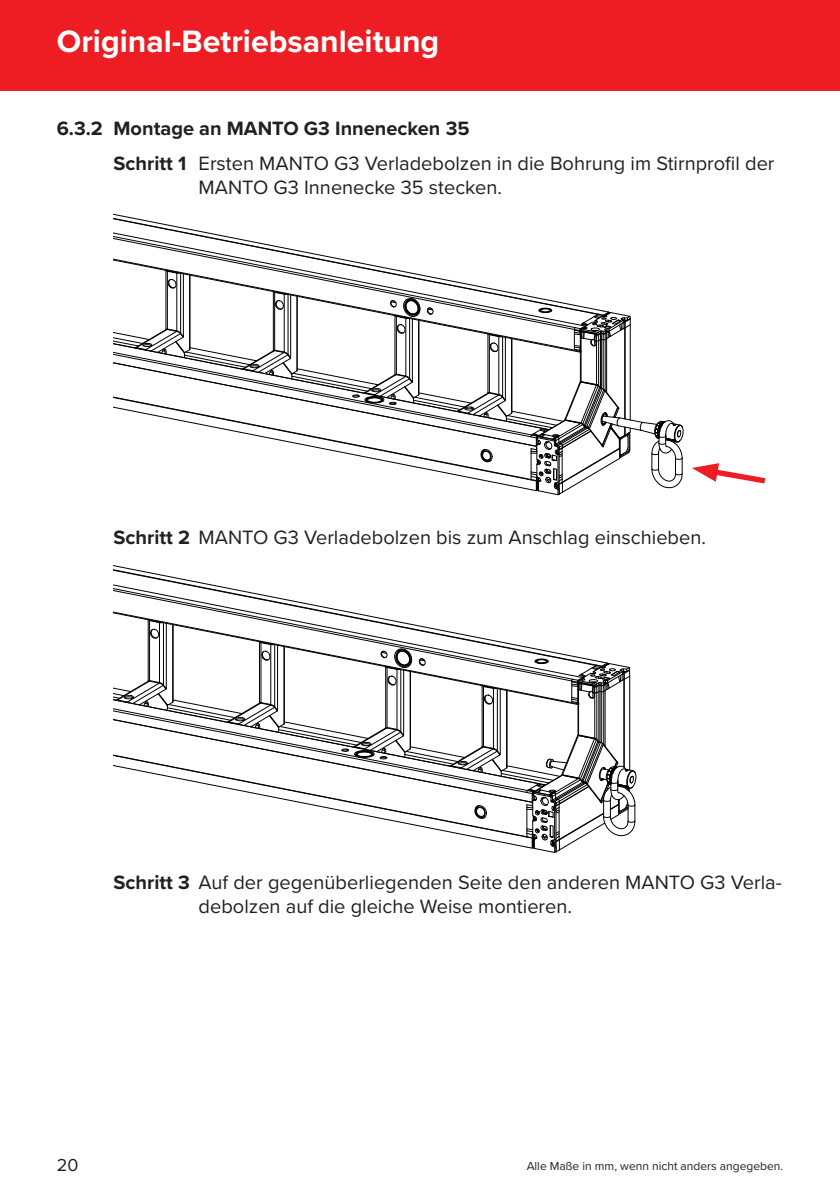
<style>
.page{position:relative;width:840px;height:1191px;background:#fff}
.page>*{position:absolute;margin:0;border:0;box-sizing:border-box;transform-origin:0 0}
.t1{font:700 32px "Proxima Nova";color:#fff}
.t2{font:20px/35.4px "Proxima Nova";color:#231f20}
.t3{font:18px "Proxima Nova";color:#231f20}
.t4{font:12px "Proxima Nova";color:#231f20}
.s1{font-weight:700}
</style>
<div class="page">
<div style="left:0;top:0;width:839px;height:91px;background:#ee1d23"></div>
<svg style="left:113px;top:213px;width:285px;height:57px"></svg>
<svg style="left:113px;top:270px;width:570px;height:225px"></svg>
<svg style="left:692px;top:463px;width:74px;height:21px"></svg>
<svg style="left:113px;top:565px;width:273px;height:54px"></svg>
<svg style="left:113px;top:619px;width:523px;height:234px"></svg>
<h1 class="t1" style="left:57px;top:18px;width:383px">Original-Betriebsanleitung</h1>
<p class="t2" style="left:113px;top:110px;width:662px;text-indent:-57px"><span class="s1">6.3.2 Montage an MANTO G3 Innenecken 35<br>Schritt 1</span> Ersten MANTO G3 Verladebolzen in die Bohrung im Stirnprofil der</p>
<p class="t2" style="left:198px;top:169px;width:305px">MANTO G3 Innenecke 35 stecken.</p>
<p class="t2" style="left:113px;top:519px;width:593px"><span class="s1">Schritt 2</span> MANTO G3 Verladebolzen bis zum Anschlag einschieben.</p>
<p class="t2" style="left:198px;top:869px;width:584px;line-height:24px;text-indent:-85px"><span class="s1">Schritt 3</span> Auf der gegenüberliegenden Seite den anderen MANTO G3 Verla&shy;debolzen auf die gleiche Weise montieren.</p>
<p class="t3" style="left:57px;top:1151px;width:23px">20</p>
<p class="t4" style="left:526px;top:1157px;width:258px">Alle Maße in mm, wenn nicht anders angegeben.</p>
</div>
